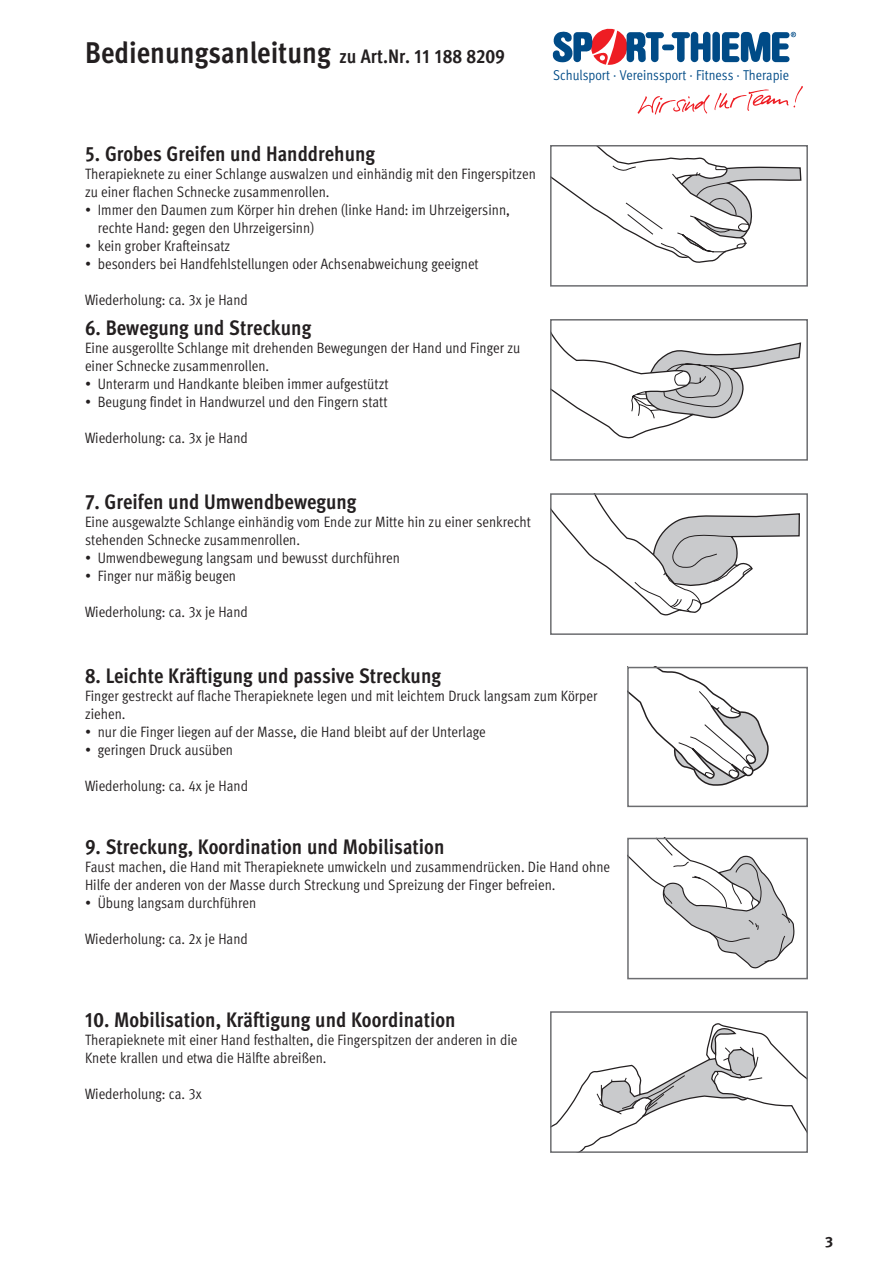
<style>
.page{position:relative;width:893px;height:1263px;background:#fff}
.page>*{position:absolute;margin:0;border:0;box-sizing:border-box;transform-origin:0 0}
.t1{font:700 condensed 30px "Meta Pro";color:#231f20}
.t2{font:700 condensed 21px "Meta Pro";color:#231f20}
.t3{font:15px/18px "Meta Pro Cond Norm";color:#231f20}
.t4{font:700 15px "Meta Pro";color:#231f20}
.t5{font:14.25px "Meta Pro Cond Norm";color:#004b87}
.s1{font-size:19.5px}
</style>
<div class="page">
<img style="left:637px;top:86px;width:166px;height:29px">
<div style="left:662px;top:45px;width:12px;height:5px;background:#004b87;border-radius:3px"></div>
<div style="left:712px;top:32px;width:8px;height:30px;background:#004b87;border-radius:4px"></div>
<svg style="left:672px;top:32px;width:38px;height:30px"></svg>
<svg style="left:722px;top:32px;width:74px;height:30px"></svg>
<svg style="left:553px;top:29px;width:111px;height:36px"></svg>
<svg style="left:553px;top:335px;width:249px;height:104px"></svg>
<div style="left:550px;top:319px;width:258px;height:142px;border:2px solid #6c6d70"></div>
<svg style="left:630px;top:670px;width:139px;height:116px"></svg>
<div style="left:627px;top:667px;width:181px;height:140px;border:2px solid #6c6d70"></div>
<svg style="left:553px;top:1023px;width:252px;height:127px"></svg>
<div style="left:550px;top:1011px;width:258px;height:142px;border:2px solid #6c6d70"></div>
<svg style="left:630px;top:841px;width:165px;height:127px"></svg>
<div style="left:627px;top:838px;width:181px;height:141px;border:2px solid #6c6d70"></div>
<svg style="left:553px;top:148px;width:249px;height:114px"></svg>
<div style="left:550px;top:145px;width:258px;height:142px;border:2px solid #6c6d70"></div>
<svg style="left:553px;top:496px;width:247px;height:120px"></svg>
<div style="left:550px;top:493px;width:258px;height:142px;border:2px solid #6c6d70"></div>
<h1 class="t1" style="left:85px;top:30px;width:421px">Bedienungsanleitung <span class="s1">zu Art.Nr. 11 188 8209</span></h1>
<p class="t5" style="left:553px;top:64px;width:238px">Schulsport · Vereinssport · Fitness · Therapie</p>
<h2 class="t2" style="left:85px;top:138px;width:292px">5. Grobes Greifen und Handdrehung</h2>
<p class="t3" style="left:85px;top:164px;width:452px">Therapieknete zu einer Schlange auswalzen und einhändig mit den Fingerspitzen zu einer flachen Schnecke zusammenrollen.</p>
<p class="t3" style="left:98px;top:200px;width:414px;text-indent:-13px">• Immer den Daumen zum Körper hin drehen (linke Hand: im Uhrzeigersinn, rechte Hand: gegen den Uhrzeigersinn)</p>
<p class="t3" style="left:85px;top:236px;width:147px">• kein grober Krafteinsatz</p>
<p class="t3" style="left:85px;top:254px;width:395px">• besonders bei Handfehlstellungen oder Achsenabweichung geeignet</p>
<p class="t3" style="left:85px;top:290px;width:164px">Wiederholung: ca. 3x je Hand</p>
<h2 class="t2" style="left:85px;top:311px;width:228px">6. Bewegung und Streckung</h2>
<p class="t3" style="left:85px;top:338px;width:437px">Eine ausgerollte Schlange mit drehenden Bewegungen der Hand und Finger zu einer Schnecke zusammenrollen.</p>
<p class="t3" style="left:85px;top:374px;width:305px">• Unterarm und Handkante bleiben immer aufgestützt</p>
<p class="t3" style="left:85px;top:392px;width:304px">• Beugung findet in Handwurzel und den Fingern statt</p>
<p class="t3" style="left:85px;top:428px;width:164px">Wiederholung: ca. 3x je Hand</p>
<h2 class="t2" style="left:85px;top:486px;width:273px">7. Greifen und Umwendbewegung</h2>
<p class="t3" style="left:85px;top:512px;width:448px">Eine ausgewalzte Schlange einhändig vom Ende zur Mitte hin zu einer senkrecht stehenden Schnecke zusammenrollen.</p>
<p class="t3" style="left:85px;top:548px;width:316px">• Umwendbewegung langsam und bewusst durchführen</p>
<p class="t3" style="left:85px;top:566px;width:153px">• Finger nur mäßig beugen</p>
<p class="t3" style="left:85px;top:602px;width:164px">Wiederholung: ca. 3x je Hand</p>
<h2 class="t2" style="left:85px;top:659px;width:357px">8. Leichte Kräftigung und passive Streckung</h2>
<p class="t3" style="left:85px;top:686px;width:514px">Finger gestreckt auf flache Therapieknete legen und mit leichtem Druck langsam zum Körper ziehen.</p>
<p class="t3" style="left:85px;top:722px;width:402px">• nur die Finger liegen auf der Masse, die Hand bleibt auf der Unterlage</p>
<p class="t3" style="left:85px;top:740px;width:150px">• geringen Druck ausüben</p>
<p class="t3" style="left:85px;top:776px;width:165px">Wiederholung: ca. 4x je Hand</p>
<h2 class="t2" style="left:85px;top:830px;width:361px">9. Streckung, Koordination und Mobilisation</h2>
<p class="t3" style="left:85px;top:857px;width:527px">Faust machen, die Hand mit Therapieknete umwickeln und zusammendrücken. Die Hand ohne<br>Hilfe der anderen von der Masse durch Streckung und Spreizung der Finger befreien.</p>
<p class="t3" style="left:85px;top:893px;width:173px">• Übung langsam durchführen</p>
<p class="t3" style="left:85px;top:929px;width:164px">Wiederholung: ca. 2x je Hand</p>
<h2 class="t2" style="left:85px;top:1003px;width:372px">10. Mobilisation, Kräftigung und Koordination</h2>
<p class="t3" style="left:85px;top:1030px;width:434px">Therapieknete mit einer Hand festhalten, die Fingerspitzen der anderen in die<br>Knete krallen und etwa die Hälfte abreißen.</p>
<p class="t3" style="left:85px;top:1084px;width:118px">Wiederholung: ca. 3x</p>
<p class="t4" style="left:825px;top:1230px;width:10px">3</p>
</div>
